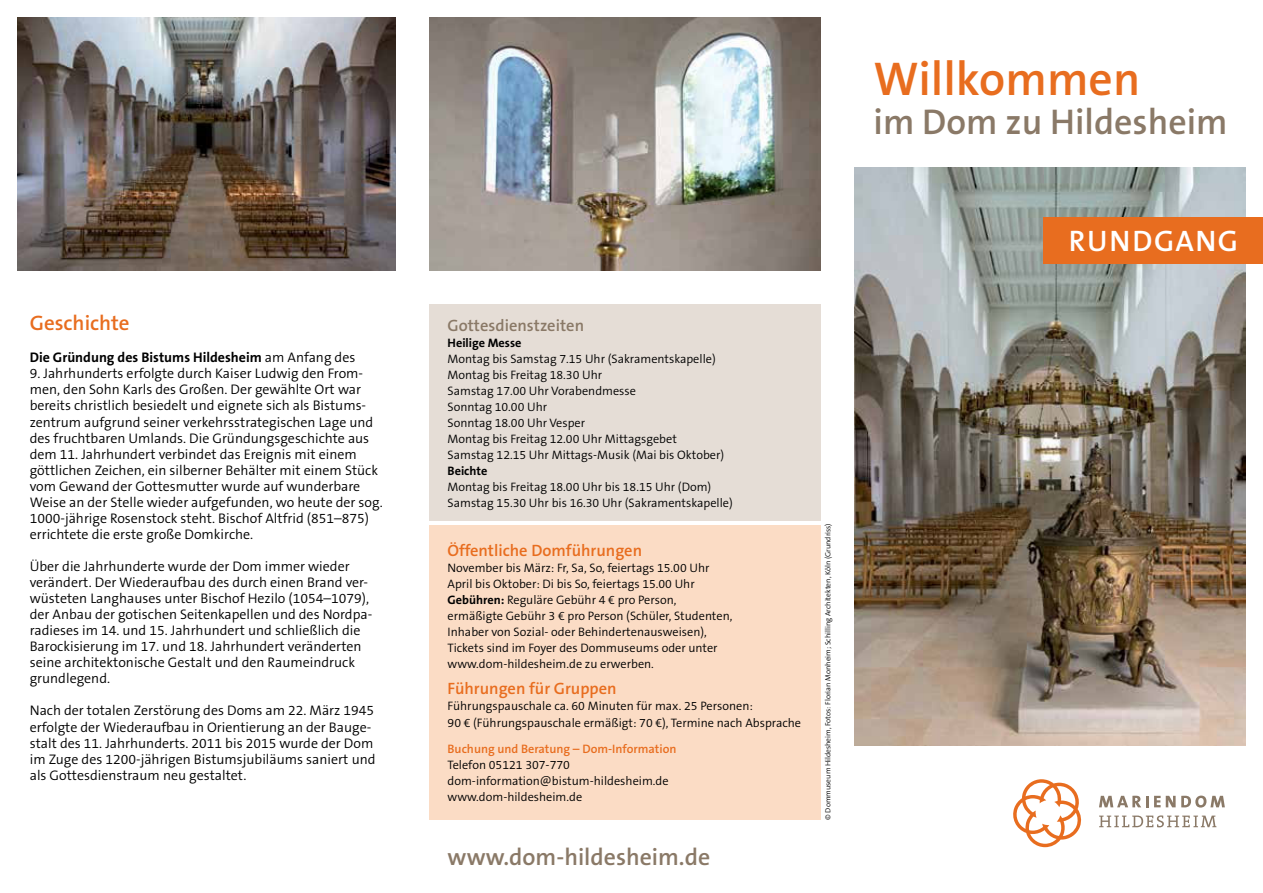
<style>
.page{position:relative;width:1263px;height:893px;background:#fff}
.page>*{position:absolute;margin:0;border:0;box-sizing:border-box;transform-origin:0 0}
.t1{font:600 47.7px "The Sans B6";color:#e86d1f}
.t2{font:600 36px "The Sans B6";color:#8a7967}
.t3{font:600 29.85px "The Sans B6";letter-spacing:.05em;color:#fff}
.t4{font:600 23.85px "The Sans B6";color:#8a7967}
.t5{font:600 21px "The Sans B6";color:#e86d1f}
.t6{font:600 16.5px "The Sans B6";color:#e86d1f}
.t7{font:600 16.5px "The Sans B6";color:#8a7967}
.t8{font:300 13.95px/16px "The Sans B4";color:#000}
.t9{font:700 13.95px "The Sans B7";color:#000}
.t10{font:300 12.3px/16px "The Sans B4";color:#000}
.t11{font:600 12.3px "The Sans B6";color:#e86d1f}
.t12{font:700 12.3px "The Sans B7";color:#000}
.t13{font:300 7.5px "The Sans B4";color:#000}
.s1{font-family:"The Sans B4";font-weight:300}
.s2{font-family:"The Sans B7";font-weight:700}
</style>
<div class="page">
<div style="left:429px;top:525px;width:392px;height:295px;background:#fbdcc5"></div>
<div style="left:429px;top:304px;width:392px;height:217px;background:#e5ddd6"></div>
<img style="left:429px;top:17px;width:392px;height:253px">
<img style="left:855px;top:168px;width:391px;height:577px">
<svg style="left:1013px;top:779px;width:69px;height:68px"></svg>
<svg style="left:1099px;top:796px;width:49px;height:11px"></svg>
<svg style="left:1154px;top:796px;width:6px;height:11px"></svg>
<svg style="left:1166px;top:796px;width:9px;height:11px"></svg>
<svg style="left:1181px;top:796px;width:44px;height:12px"></svg>
<svg style="left:1099px;top:815px;width:117px;height:12px"></svg>
<div style="left:1044px;top:217px;width:219px;height:46px;background:#e86d1f"></div>
<img style="left:17px;top:17px;width:378px;height:253px">
<h3 class="t5" style="left:30px;top:313px;width:101px">Geschichte</h3>
<p class="t9" style="left:30px;top:352px;width:327px">Die Gründung des Bistums Hildesheim <span class="s1">am Anfang des</span></p>
<p class="t8" style="left:30px;top:366px;width:355px">9. Jahrhunderts erfolgte durch Kaiser Ludwig den From&shy;men, den Sohn Karls des Großen. Der gewählte Ort war bereits christlich besiedelt und eignete sich als Bistums&shy;zentrum aufgrund seiner verkehrsstrategischen Lage und des fruchtbaren Umlands. Die Gründungsgeschichte aus dem 11. Jahrhundert verbindet das Ereignis mit einem göttlichen Zeichen, ein silberner Behälter mit einem Stück vom Gewand der Gottesmutter wurde auf wunderbare Weise an der Stelle wieder aufgefunden, wo heute der sog.<br>1000-jährige Rosenstock steht. Bischof Altfrid (851–875) errichtete die erste große Domkirche.</p>
<p class="t8" style="left:30px;top:559px;width:344px">Über die Jahrhunderte wurde der Dom immer wieder verändert. Der Wiederaufbau des durch einen Brand ver&shy;wüsteten Langhauses unter Bischof Hezilo (1054–1079), der Anbau der gotischen Seitenkapellen und des Nordpa&shy;radieses im 14. und 15. Jahrhundert und schließlich die Barockisierung im 17. und 18. Jahrhundert veränderten seine architektonische Gestalt und den Raumeindruck grundlegend.</p>
<p class="t8" style="left:30px;top:703px;width:347px">Nach der totalen Zerstörung des Doms am 22. März 1945 erfolgte der Wiederaufbau in Orientierung an der Bauge&shy;stalt des 11. Jahrhunderts. 2011 bis 2015 wurde der Dom im Zuge des 1200-jährigen Bistumsjubiläums saniert und als Gottesdienstraum neu gestaltet.</p>
<p class="t7" style="left:448px;top:317px;width:138px">Gottesdienstzeiten</p>
<p class="t12" style="left:448px;top:338px;width:75px">Heilige Messe</p>
<p class="t10" style="left:448px;top:351px;width:278px">Montag bis Samstag 7.15 Uhr (Sakramentskapelle)<br>Montag bis Freitag 18.30 Uhr<br>Samstag 17.00 Uhr Vorabendmesse<br>Sonntag 10.00 Uhr<br>Sonntag 18.00 Uhr Vesper<br>Montag bis Freitag 12.00 Uhr Mittagsgebet Samstag 12.15 Uhr Mittags-Musik (Mai bis Oktober)</p>
<p class="t12" style="left:448px;top:466px;width:41px">Beichte</p>
<p class="t10" style="left:448px;top:480px;width:287px">Montag bis Freitag 18.00 Uhr bis 18.15 Uhr (Dom)<br>Samstag 15.30 Uhr bis 16.30 Uhr (Sakramentskapelle)</p>
<p class="t6" style="left:448px;top:542px;width:196px">Öffentliche Domführungen</p>
<p class="t10" style="left:448px;top:560px;width:286px">November bis März: Fr, Sa, So, feiertags 15.00 Uhr April bis Oktober: Di bis So, feiertags 15.00 Uhr <span class="s2">Gebühren:</span> Reguläre Gebühr 4 € pro Person, ermäßigte Gebühr 3 € pro Person (Schüler, Studenten, Inhaber von Sozial- oder Behindertenausweisen), Tickets sind im Foyer des Dommuseums oder unter www.dom-hildesheim.de zu erwerben.</p>
<p class="t6" style="left:448px;top:681px;width:171px">Führungen für Gruppen</p>
<p class="t10" style="left:448px;top:699px;width:355px">Führungspauschale ca. 60 Minuten für max. 25 Personen:<br>90 € (Führungspauschale ermäßigt: 70 €), Termine nach Absprache</p>
<p class="t11" style="left:448px;top:743px;width:230px">Buchung und Beratung – Dom-Information</p>
<p class="t10" style="left:448px;top:758px;width:223px">Telefon 05121 307-770 dom-information@bistum-hildesheim.de www.dom-hildesheim.de</p>
<h3 class="t4" style="left:448px;top:845px;width:264px">www.dom-hildesheim.de</h3>
<p class="t13" style="left:824px;top:820px;width:298px;rotate:-90deg">© Dommuseum Hildesheim, Fotos: Florian Monheim; Schilling Architekten, Köln (Grundriss)</p>
<h1 class="t1" style="left:873px;top:55px;width:268px">Willkommen</h1>
<h2 class="t2" style="left:873px;top:104px;width:356px">im Dom zu Hildesheim</h2>
<h3 class="t3" style="left:1069px;top:226px;width:171px">RUNDGANG</h3>
</div>
